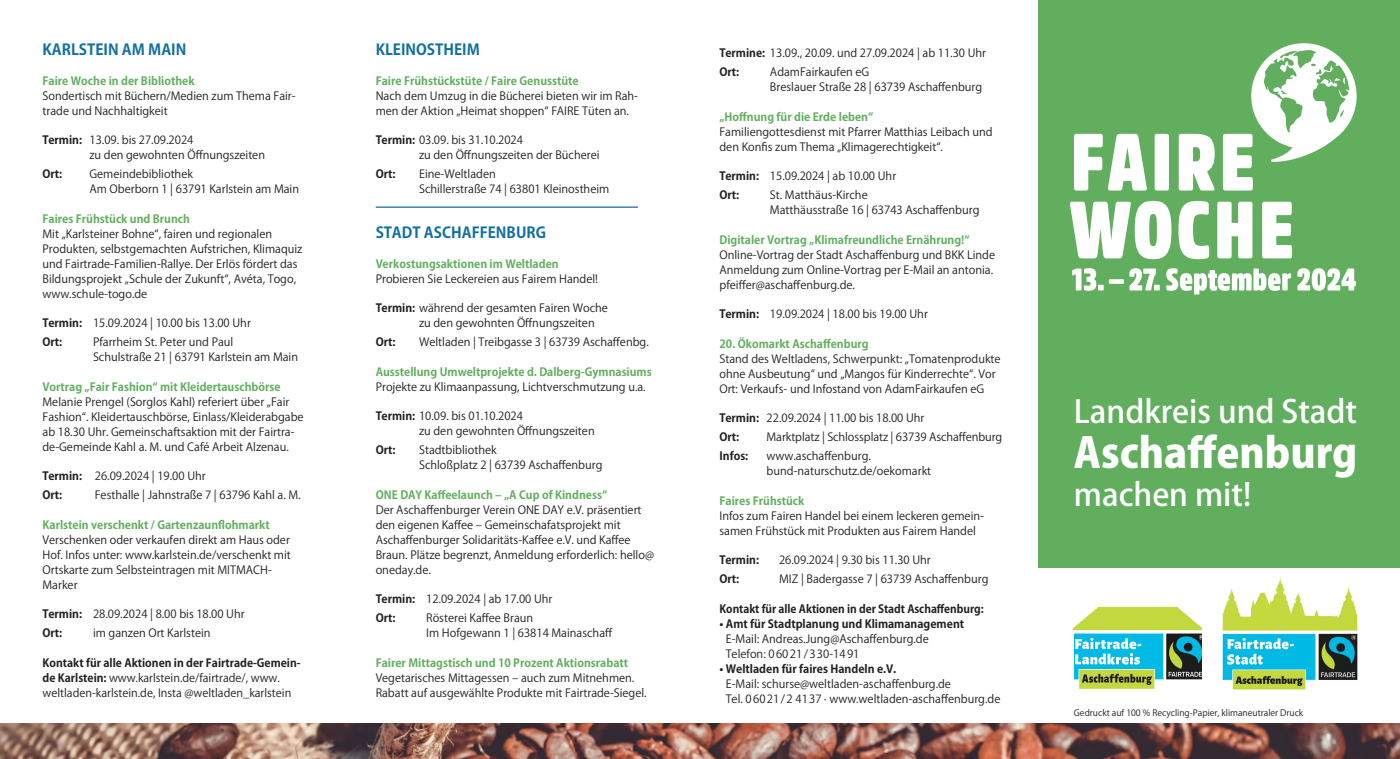
<style>
.page{position:relative;width:1400px;height:759px;background:#fff}
.page>*{position:absolute;margin:0;border:0;box-sizing:border-box;transform-origin:0 0}
.t1{font:800 41.25px "Koz Go Pr 6 N";color:#fff}
.t2{font:500 31.25px "Koz Go Pr 6 N";color:#fff}
.t3{font:700 15px "Koz Go Pr 6 N";color:#1270a0}
.t4{font:11.25px/15px "Koz Go Pr 6 N";color:#231f20}
.t5{font:700 11.25px "Koz Go Pr 6 N";color:#61af5e}
.t6{font:700 11.25px "Koz Go Pr 6 N";color:#231f20}
.t7{font:8.75px "Koz Go Pr 6 N";color:#231f20}
.s1{font-weight:700}
.s2{font-weight:700;color:#61af5e}
</style>
<div class="page">
<hr style="left:376px;top:206px;width:262px;height:2px;background:#1270a0">
<div style="left:1038px;top:0;width:362px;height:567px;background:#61af5e"></div>
<img style="left:0;top:723px;width:1400px;height:35px">
<svg style="left:1074px;top:134px;width:28px;height:56px"></svg>
<svg style="left:1223px;top:43px;width:133px;height:147px"></svg>
<svg style="left:1108px;top:134px;width:39px;height:56px"></svg>
<div style="left:1154px;top:134px;width:15px;height:56px;background:#fff;border-radius:3px"></div>
<svg style="left:1178px;top:134px;width:37px;height:56px"></svg>
<svg style="left:1178px;top:201px;width:31px;height:58px"></svg>
<svg style="left:1217px;top:202px;width:35px;height:56px"></svg>
<svg style="left:1262px;top:202px;width:30px;height:56px"></svg>
<svg style="left:1070px;top:201px;width:101px;height:58px"></svg>
<svg style="left:1072px;top:268px;width:31px;height:23px"></svg>
<div style="left:1109px;top:279px;width:15px;height:5px;background:#fff"></div>
<svg style="left:1129px;top:268px;width:30px;height:22px"></svg>
<svg style="left:1166px;top:268px;width:125px;height:26px"></svg>
<svg style="left:1074px;top:606px;width:127px;height:83px"></svg>
<img style="left:1222px;top:577px;width:135px;height:112px">
<svg style="left:1297px;top:268px;width:59px;height:23px"></svg>
<h4 class="t3" style="left:43px;top:41px;width:145px">KARLSTEIN AM MAIN</h4>
<h5 class="t5" style="left:43px;top:74px;width:154px">Faire Woche in der Bibliothek</h5>
<p class="t4" style="left:43px;top:88px;width:255px">Sondertisch mit Büchern/Medien zum Thema Fair&shy;trade und Nachhaltigkeit</p>
<p class="t4" style="left:43px;top:132px;width:152px"><span class="s1">Termin:</span> 13.09. bis 27.09.2024</p>
<p class="t4" style="left:89px;top:147px;width:177px">zu den gewohnten Öffnungszeiten</p>
<p class="t6" style="left:43px;top:167px;width:21px">Ort:</p>
<p class="t4" style="left:89px;top:166px;width:105px">Gemeindebibliothek</p>
<p class="t4" style="left:89px;top:181px;width:211px">Am Oberborn 1 | 63791 Karlstein am Main</p>
<h5 class="t5" style="left:43px;top:212px;width:149px">Faires Frühstück und Brunch</h5>
<p class="t4" style="left:43px;top:226px;width:261px">Mit „Karlsteiner Bohne“, fairen und regionalen Produkten, selbstgemachten Aufstrichen, Klimaquiz und Fairtrade-Familien-Rallye. Der Erlös fördert das Bildungsprojekt „Schule der Zukunft“, Avéta, Togo, www.schule-togo.de</p>
<p class="t4" style="left:43px;top:313px;width:210px;line-height:19.1px"><span class="s1">Termin:</span> 15.09.2024 | 10.00 bis 13.00 Uhr<br><span class="s1">Ort:</span></p>
<p class="t4" style="left:93px;top:334px;width:142px">Pfarrheim St. Peter und Paul</p>
<p class="t4" style="left:93px;top:349px;width:207px">Schulstraße 21 | 63791 Karlstein am Main</p>
<h5 class="t5" style="left:43px;top:380px;width:240px">Vortrag „Fair Fashion“ mit Kleidertauschbörse</h5>
<p class="t4" style="left:43px;top:394px;width:263px">Melanie Prengel (Sorglos Kahl) referiert über „Fair Fashion“. Kleidertauschbörse, Einlass/Kleiderabgabe ab 18.30 Uhr. Gemeinschaftsaktion mit der Fairtra&shy;de-Gemeinde Kahl a. M. und Café Arbeit Alzenau.</p>
<p class="t4" style="left:43px;top:466px;width:165px;line-height:19.1px"><span class="s1">Termin:</span> 26.09.2024 | 19.00 Uhr<br><span class="s1">Ort:</span></p>
<p class="t4" style="left:95px;top:487px;width:207px">Festhalle | Jahnstraße 7 | 63796 Kahl a. M.</p>
<h5 class="t5" style="left:43px;top:518px;width:229px">Karlstein verschenkt / Gartenzaunflohmarkt</h5>
<p class="t4" style="left:43px;top:532px;width:250px">Verschenken oder verkaufen direkt am Haus oder Hof. Infos unter: www.karlstein.de/verschenkt mit Ortskarte zum Selbsteintragen mit MITMACH-Marker</p>
<p class="t4" style="left:43px;top:604px;width:204px;line-height:19.1px"><span class="s1">Termin:</span> 28.09.2024 | 8.00 bis 18.00 Uhr<br><span class="s1">Ort:</span></p>
<p class="t4" style="left:93px;top:625px;width:119px">im ganzen Ort Karlstein</p>
<p class="t4" style="left:43px;top:655px;width:260px"><span class="s1">Kontakt für alle Aktionen in der Fairtrade-Gemein&shy;de Karlstein:</span> www.karlstein.de/fairtrade/, www. weltladen-karlstein.de, Insta @weltladen_karlstein</p>
<p class="t3" style="left:376px;top:41px;width:106px">KLEINOSTHEIM</p>
<p class="t4" style="left:376px;top:73px;width:264px"><span class="s2">Faire Frühstückstüte / Faire Genusstüte<br></span>Nach dem Umzug in die Bücherei bieten wir im Rah&shy;men der Aktion „Heimat shoppen“ FAIRE Tüten an.</p>
<p class="t4" style="left:419px;top:132px;width:182px;text-indent:-43px"><span class="s1">Termin:</span> 03.09. bis 31.10.2024<br>zu den Öffnungszeiten der Bücherei</p>
<p class="t6" style="left:376px;top:167px;width:21px">Ort:</p>
<p class="t4" style="left:419px;top:166px;width:192px">Eine-Weltladen<br>Schillerstraße 74 | 63801 Kleinostheim</p>
<p class="t3" style="left:376px;top:224px;width:172px">STADT ASCHAFFENBURG</p>
<p class="t4" style="left:376px;top:256px;width:224px"><span class="s2">Verkostungsaktionen im Weltladen<br></span>Probieren Sie Leckereien aus Fairem Handel!</p>
<p class="t4" style="left:419px;top:300px;width:190px;text-indent:-43px"><span class="s1">Termin:</span> während der gesamten Fairen Woche zu den gewohnten Öffnungszeiten</p>
<p class="t6" style="left:376px;top:335px;width:21px">Ort:</p>
<p class="t4" style="left:419px;top:334px;width:231px">Weltladen | Treibgasse 3 | 63739 Aschaffenbg.</p>
<p class="t4" style="left:376px;top:364px;width:277px"><span class="s2">Ausstellung Umweltprojekte d. Dalberg-Gymnasiums<br></span>Projekte zu Klimaanpassung, Lichtverschmutzung u.a.</p>
<p class="t4" style="left:419px;top:408px;width:177px;text-indent:-43px"><span class="s1">Termin:</span> 10.09. bis 01.10.2024<br>zu den gewohnten Öffnungszeiten</p>
<p class="t6" style="left:376px;top:443px;width:21px">Ort:</p>
<p class="t4" style="left:419px;top:442px;width:185px">Stadtbibliothek<br>Schloßplatz 2 | 63739 Aschaffenburg</p>
<p class="t4" style="left:376px;top:487px;width:280px"><span class="s2">ONE DAY Kaffeelaunch – „A Cup of Kindness“<br></span>Der Aschaffenburger Verein ONE DAY e.V. präsentiert den eigenen Kaffee – Gemeinschafatsprojekt mit Aschaffenburger Solidaritäts-Kaffee e.V. und Kaffee Braun. Plätze begrenzt, Anmeldung erforderlich: hello@ oneday.de.</p>
<p class="t4" style="left:376px;top:589px;width:178px;line-height:19.1px"><span class="s1">Termin:</span> 12.09.2024 | ab 17.00 Uhr<br><span class="s1">Ort:</span></p>
<p class="t4" style="left:426px;top:610px;width:188px">Rösterei Kaffee Braun<br>Im Hofgewann 1 | 63814 Mainaschaff</p>
<p class="t4" style="left:376px;top:655px;width:272px"><span class="s2">Fairer Mittagstisch und 10 Prozent Aktionsrabatt<br></span>Vegetarisches Mittagessen – auch zum Mitnehmen.<br>Rabatt auf ausgewählte Produkte mit Fairtrade-Siegel.</p>
<p class="t4" style="left:719px;top:43px;width:268px;line-height:19.1px"><span class="s1">Termine:</span> 13.09., 20.09. und 27.09.2024 | ab 11.30 Uhr<br><span class="s1">Ort:</span></p>
<p class="t4" style="left:770px;top:64px;width:214px">AdamFairkaufen eG<br>Breslauer Straße 28 | 63739 Aschaffenburg</p>
<p class="t5" style="left:719px;top:110px;width:155px">„Hoffnung für die Erde leben“</p>
<p class="t4" style="left:719px;top:124px;width:274px">Familiengottesdienst mit Pfarrer Matthias Leibach und den Konfis zum Thema „Klimagerechtigkeit“.</p>
<p class="t4" style="left:719px;top:166px;width:178px;line-height:19.1px"><span class="s1">Termin:</span> 15.09.2024 | ab 10.00 Uhr<br><span class="s1">Ort:</span></p>
<p class="t4" style="left:770px;top:187px;width:211px">St. Matthäus-Kirche<br>Matthäusstraße 16 | 63743 Aschaffenburg</p>
<p class="t5" style="left:719px;top:233px;width:252px">Digitaler Vortrag „Klimafreundliche Ernährung!“</p>
<p class="t4" style="left:719px;top:247px;width:277px">Online-Vortrag der Stadt Aschaffenburg und BKK Linde<br>Anmeldung zum Online-Vortrag per E-Mail an antonia. pfeiffer@aschaffenburg.de.</p>
<p class="t4" style="left:719px;top:306px;width:210px"><span class="s1">Termin:</span> 19.09.2024 | 18.00 bis 19.00 Uhr</p>
<p class="t5" style="left:719px;top:337px;width:151px">20. Ökomarkt Aschaffenburg</p>
<p class="t4" style="left:719px;top:351px;width:283px">Stand des Weltladens, Schwerpunkt: „Tomatenprodukte ohne Ausbeutung“ und „Mangos für Kinderrechte“. Vor<br>Ort: Verkaufs- und Infostand von AdamFairkaufen eG</p>
<p class="t4" style="left:719px;top:408px;width:206px;line-height:19.1px"><span class="s1">Termin:</span> 22.09.2024 | 11.00 bis 18.00 Uhr<br><span class="s1">Ort:</span></p>
<p class="t4" style="left:766px;top:429px;width:237px">Marktplatz | Schlossplatz | 63739 Aschaffenburg</p>
<p class="t6" style="left:719px;top:449px;width:30px">Infos:</p>
<p class="t4" style="left:766px;top:448px;width:166px">www.aschaffenburg. bund-naturschutz.de/oekomarkt</p>
<p class="t5" style="left:719px;top:494px;width:86px">Faires Frühstück</p>
<p class="t4" style="left:719px;top:508px;width:266px">Infos zum Fairen Handel bei einem leckeren gemein&shy;samen Frühstück mit Produkten aus Fairem Handel</p>
<p class="t6" style="left:719px;top:553px;width:41px">Termin:</p>
<p class="t4" style="left:779px;top:552px;width:153px">26.09.2024 | 9.30 bis 11.30 Uhr</p>
<p class="t6" style="left:719px;top:572px;width:21px">Ort:</p>
<p class="t4" style="left:779px;top:571px;width:211px">MIZ | Badergasse 7 | 63739 Aschaffenburg</p>
<p class="t6" style="left:719px;top:602px;width:266px">Kontakt für alle Aktionen in der Stadt Aschaffenburg:</p>
<p class="t6" style="left:719px;top:617px;width:246px">• Amt für Stadtplanung und Klimamanagement</p>
<p class="t4" style="left:726px;top:631px;width:204px">E-Mail: Andreas.Jung@Aschaffenburg.de<br>Telefon: 06021/330-1491</p>
<p class="t6" style="left:719px;top:662px;width:178px">• Weltladen für faires Handeln e.V.</p>
<p class="t4" style="left:726px;top:676px;width:276px">E-Mail: schurse@weltladen-aschaffenburg.de<br>Tel. 06021/2 4137 · www.weltladen-aschaffenburg.de</p>
<p class="t2" style="left:1074px;top:394px;width:285px">Landkreis und Stadt</p>
<p class="t1" style="left:1074px;top:429px;width:285px">Aschaffenburg</p>
<p class="t2" style="left:1074px;top:476px;width:179px">machen mit!</p>
<p class="t7" style="left:1074px;top:707px;width:231px">Gedruckt auf 100 % Recycling-Papier, klimaneutraler Druck</p>
</div>
